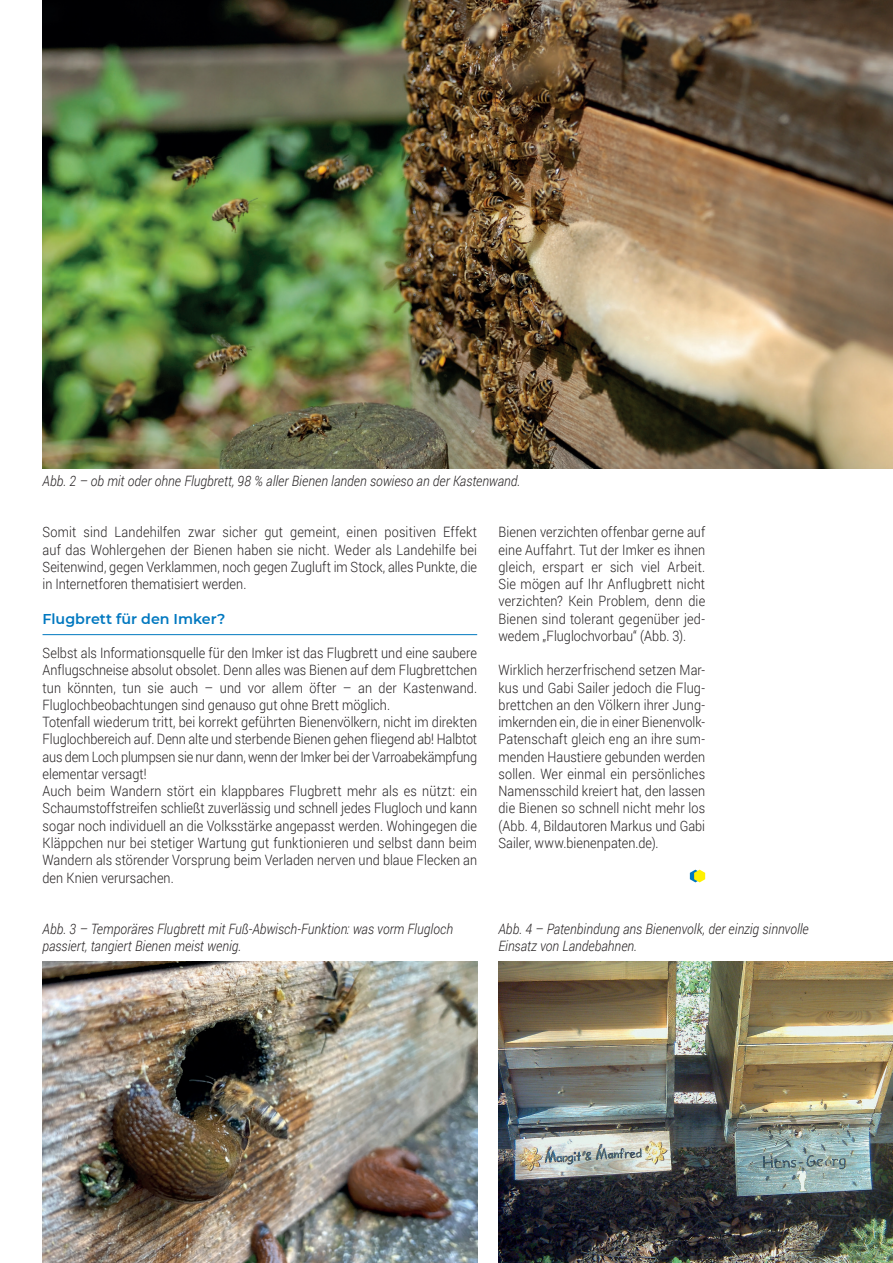
<style>
.page{position:relative;width:893px;height:1263px;background:#fff}
.page>*{position:absolute;margin:0;border:0;box-sizing:border-box;transform-origin:0 0}
.t1{font:300 14.25px/17.2px "Roboto";letter-spacing:.005em;color:#231f20;text-align:justify;scale:.89 1}
.t2{font:italic 300 14.25px/17.2px "Roboto";letter-spacing:.005em;color:#231f20;scale:.89 1}
.t3{font:600 14.25px "Montserrat";color:#0078c0}
</style>
<div class="page">
<hr style="left:43px;top:634px;width:434px;height:1px;background:#0078c0">
<svg style="left:690px;top:870px;width:15px;height:12px"></svg>
<img style="left:43px;top:0;width:850px;height:468px">
<img style="left:43px;top:961px;width:434px;height:302px">
<img style="left:498px;top:961px;width:395px;height:302px">
<p class="t2" style="left:43px;top:471px;width:539px">Abb. 2 – ob mit oder ohne Flugbrett, 98 % aller Bienen landen sowieso an der Kastenwand.</p>
<p class="t1" style="left:43px;top:523px;width:490px">Somit sind Landehilfen zwar sicher gut gemeint, einen positiven Effekt auf das Wohlergehen der Bienen haben sie nicht. Weder als Landehilfe bei Seitenwind, gegen Verklammen, noch gegen Zugluft im Stock, alles Punkte, die in Internetforen thematisiert werden.</p>
<p class="t3" style="left:43px;top:608px;width:184px">Flugbrett für den Imker?</p>
<p class="t1" style="left:43px;top:644px;width:490px;text-align:left">Selbst als Informationsquelle für den Imker ist das Flugbrett und eine saubere Anflugschneise absolut obsolet. Denn alles was Bienen auf dem Flugbrettchen tun könnten, tun sie auch – und vor allem öfter – an der Kastenwand.<br>Fluglochbeobachtungen sind genauso gut ohne Brett möglich.<br>Totenfall wiederum tritt, bei korrekt geführten Bienenvölkern, nicht im direkten Fluglochbereich auf. Denn alte und sterbende Bienen gehen fliegend ab! Halbtot aus dem Loch plumpsen sie nur dann, wenn der Imker bei der Varroabekämpfung elementar versagt!<br>Auch beim Wandern stört ein klappbares Flugbrett mehr als es nützt: ein Schaumstoffstreifen schließt zuverlässig und schnell jedes Flugloch und kann sogar noch individuell an die Volksstärke angepasst werden. Wohingegen die Kläppchen nur bei stetiger Wartung gut funktionieren und selbst dann beim Wandern als störender Vorsprung beim Verladen nerven und blaue Flecken an den Knien verursachen.</p>
<p class="t1" style="left:498px;top:523px;width:234px">Bienen verzichten offenbar gerne auf eine Auffahrt. Tut der Imker es ihnen gleich, erspart er sich viel Arbeit.<br>Sie mögen auf Ihr Anflugbrett nicht verzichten? Kein Problem, denn die Bienen sind tolerant gegenüber jed&shy;wedem „Fluglochvorbau“ (Abb. 3).</p>
<p class="t1" style="left:498px;top:661px;width:234px">Wirklich herzerfrischend setzen Mar&shy;kus und Gabi Sailer jedoch die Flug&shy;brettchen an den Völkern ihrer Jung&shy;imkernden ein, die in einer Bienenvolk-Patenschaft gleich eng an ihre sum&shy;menden Haustiere gebunden werden sollen. Wer einmal ein persönliches Namensschild kreiert hat, den lassen die Bienen so schnell nicht mehr los (Abb. 4, Bildautoren Markus und Gabi Sailer, www.bienenpaten.de).</p>
<p class="t2" style="left:43px;top:920px;width:463px">Abb. 3 – Temporäres Flugbrett mit Fuß-Abwisch-Funktion: was vorm Flugloch passiert, tangiert Bienen meist wenig.</p>
<p class="t2" style="left:498px;top:920px;width:350px">Abb. 4 – Patenbindung ans Bienenvolk, der einzig sinnvolle<br>Einsatz von Landebahnen.</p>
</div>
